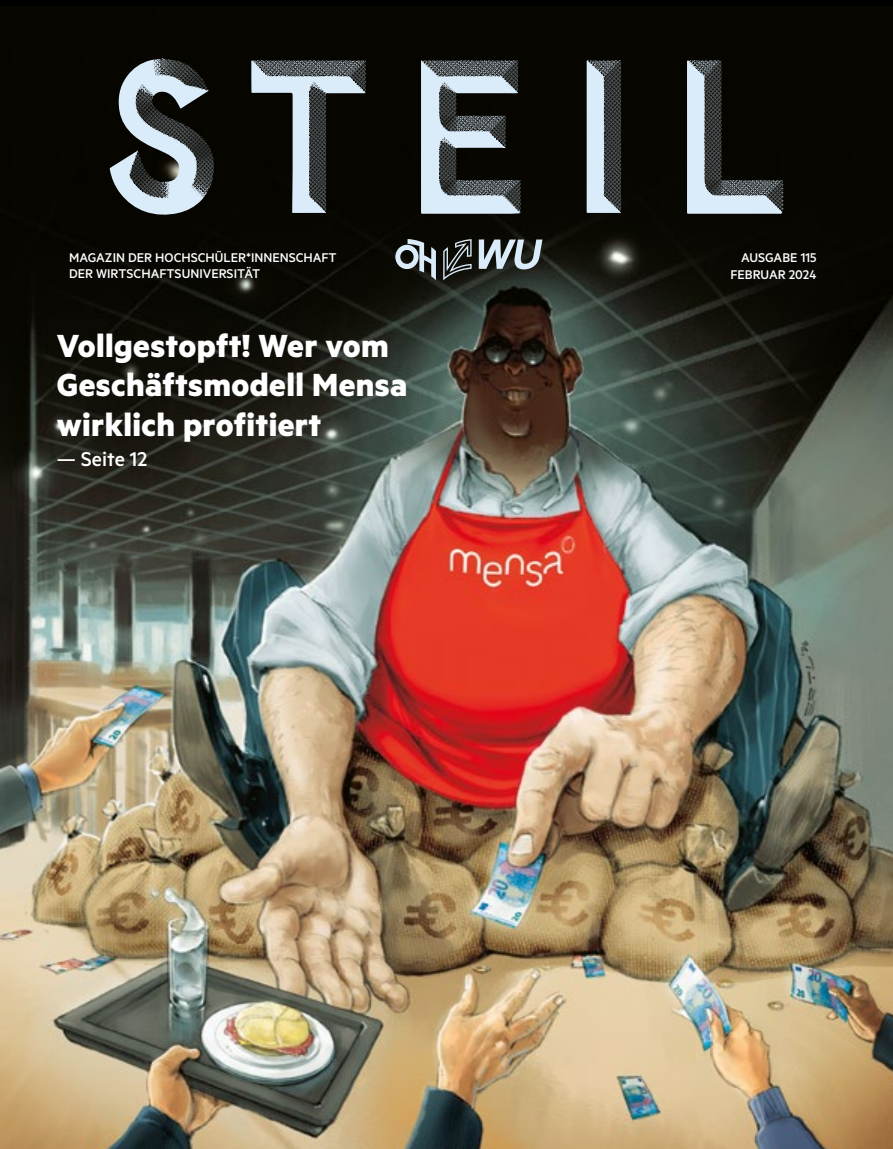
<style>
.page{position:relative;width:893px;height:1149px;background:#fff}
.page>*{position:absolute;margin:0;border:0;box-sizing:border-box;transform-origin:0 0}
.t1{font:700 36px/39px "Metric";letter-spacing:.01em;color:#fff}
.t2{font:500 22.5px "Metric";color:#fff}
.Cover_Ausgabe_Beschreibung_Metric{font:500 14.25px "Metric";color:#fff}
</style>
<div class="page">
<img style="left:0;top:6px;width:893px;height:1142px">
<svg style="left:110px;top:58px;width:673px;height:157px;background:#3e4141"></svg>
<svg style="left:395px;top:239px;width:41px;height:41px;background:#5e6467"></svg>
<svg style="left:479px;top:239px;width:63px;height:30px;background:#7b8489"></svg>
<svg style="left:443px;top:239px;width:29px;height:41px"></svg>
<p class="Cover_Ausgabe_Beschreibung_Metric" style="left:69px;top:249px;width:269px">MAGAZIN DER HOCHSCHÜLER*INNENSCHAFT</p>
<p class="Cover_Ausgabe_Beschreibung_Metric" style="left:69px;top:265px;width:193px">DER WIRTSCHAFTSUNIVERSITÄT</p>
<p class="t1" style="left:57px;top:325px;width:352px">Vollgestopft! Wer vom<br>Geschäftsmodell Mensa wirklich profitiert</p>
<p class="t2" style="left:57px;top:445px;width:92px">— Seite 12</p>
<p class="Cover_Ausgabe_Beschreibung_Metric" style="left:741px;top:249px;width:77px">AUSGABE 115</p>
<p class="Cover_Ausgabe_Beschreibung_Metric" style="left:730px;top:266px;width:87px">FEBRUAR 2024</p>
</div>
